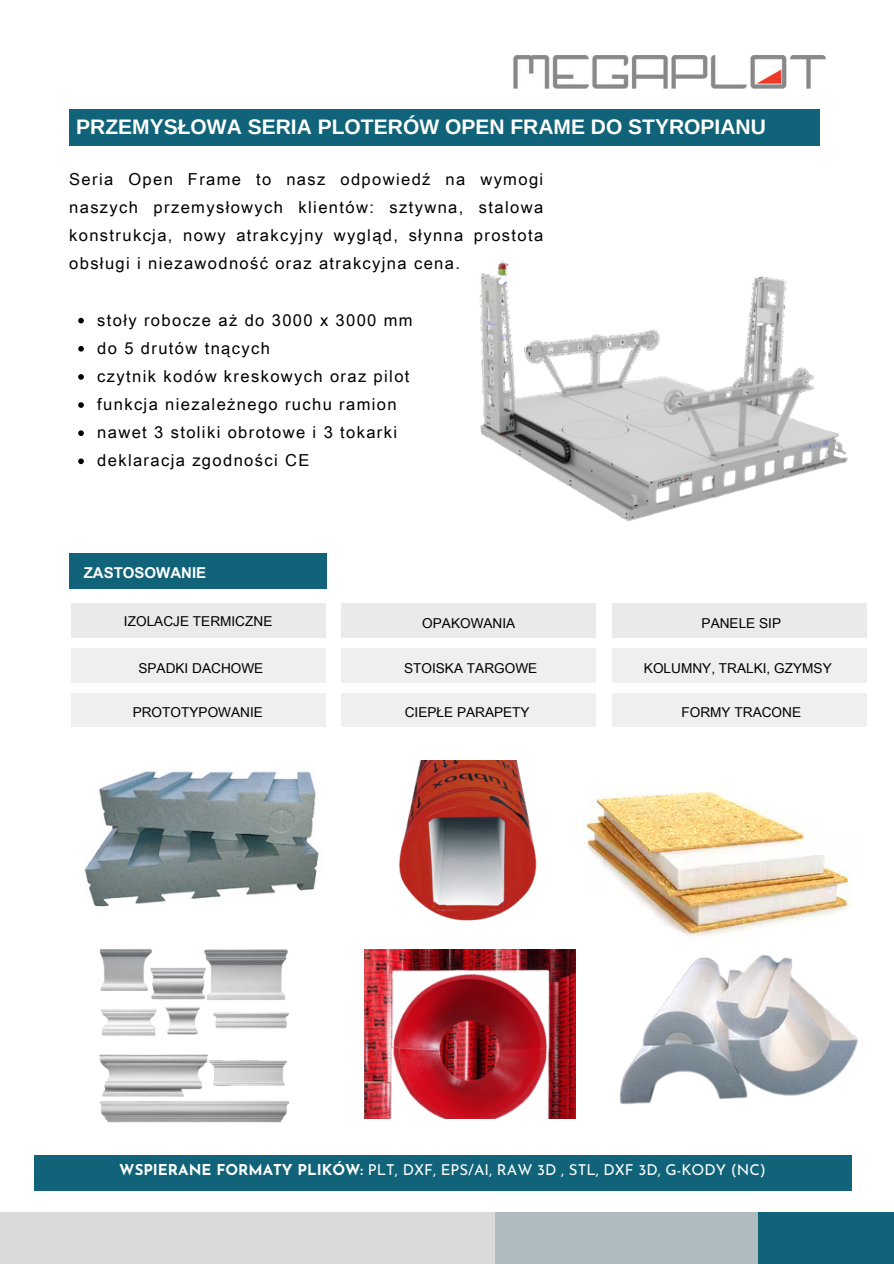
<style>
.page{position:relative;width:894px;height:1264px;background:#fff}
.page>*{position:absolute;margin:0;border:0;box-sizing:border-box;transform-origin:0 0}
.t1{font:700 21px "Arimo";color:#fff}
.t2{font:16.5px/28.2px "Arial Unicode MS";letter-spacing:.085em;color:#000;text-align:justify}
.t3{font:15px "Josefin Sans";color:#fff}
.t4{font:700 15px "Arial Unicode MS";color:#fff}
.t5{font:13.65px "Arial Unicode MS";color:#000}
.s1{font-weight:700}
</style>
<div class="page">
<div style="left:34px;top:1155px;width:817px;height:35px;background:#106378"></div>
<div style="left:69px;top:109px;width:750px;height:37px;background:#106378"></div>
<img style="left:479px;top:260px;width:369px;height:261px">
<div style="left:71px;top:603px;width:254px;height:35px;background:#e9eae9"></div>
<div style="left:71px;top:648px;width:254px;height:35px;background:#efefef"></div>
<div style="left:71px;top:693px;width:254px;height:34px;background:#efefef"></div>
<div style="left:69px;top:553px;width:257px;height:36px;background:#106378"></div>
<div style="left:341px;top:648px;width:255px;height:35px;background:#efefef"></div>
<div style="left:341px;top:693px;width:255px;height:34px;background:#efefef"></div>
<div style="left:341px;top:603px;width:255px;height:35px;background:#e9eae9"></div>
<div style="left:612px;top:603px;width:254px;height:35px;background:#e9eae9"></div>
<div style="left:612px;top:648px;width:254px;height:35px;background:#efefef"></div>
<div style="left:612px;top:693px;width:254px;height:34px;background:#efefef"></div>
<img style="left:365px;top:949px;width:210px;height:169px">
<img style="left:99px;top:949px;width:190px;height:174px">
<img style="left:399px;top:760px;width:138px;height:161px">
<img style="left:84px;top:771px;width:235px;height:136px">
<img style="left:583px;top:791px;width:268px;height:145px">
<img style="left:619px;top:955px;width:239px;height:149px">
<svg style="left:78px;top:318px;width:6px;height:5px"></svg>
<svg style="left:78px;top:346px;width:6px;height:5px"></svg>
<svg style="left:78px;top:374px;width:6px;height:6px"></svg>
<svg style="left:78px;top:402px;width:6px;height:6px"></svg>
<svg style="left:78px;top:430px;width:6px;height:6px"></svg>
<svg style="left:78px;top:458px;width:6px;height:6px"></svg>
<img style="left:513px;top:55px;width:312px;height:34px">
<div style="left:0;top:1212px;width:495px;height:51px;background:#d9d9d9"></div>
<div style="left:495px;top:1212px;width:263px;height:51px;background:#b0bbbf"></div>
<div style="left:758px;top:1212px;width:135px;height:51px;background:#106378"></div>
<p class="t1" style="left:76px;top:115px;width:691px">PRZEMYSŁOWA SERIA PLOTERÓW OPEN FRAME DO STYROPIANU</p>
<h1 class="t2" style="left:69px;top:164px;width:475px">Seria Open Frame to nasz odpowiedź na wymogi naszych przemysłowych klientów: sztywna, stalowa konstrukcja, nowy atrakcyjny wygląd, słynna prostota obsługi i niezawodność oraz atrakcyjna cena.</h1>
<h4 class="t2" style="left:97px;top:305px;width:317px">stoły robocze aż do 3000 x 3000 mm</h4>
<p class="t2" style="left:97px;top:333px;width:174px">do 5 drutów tnących</p>
<p class="t2" style="left:97px;top:361px;width:313px">czytnik kodów kreskowych oraz pilot</p>
<p class="t2" style="left:97px;top:389px;width:301px">funkcja niezależnego ruchu ramion</p>
<p class="t2" style="left:97px;top:417px;width:301px">nawet 3 stoliki obrotowe i 3 tokarki</p>
<p class="t2" style="left:97px;top:445px;width:213px">deklaracja zgodności CE</p>
<p class="t4" style="left:84px;top:561px;width:124px">ZASTOSOWANIE</p>
<p class="t5" style="left:124px;top:611px;width:150px">IZOLACJE TERMICZNE</p>
<p class="t5" style="left:422px;top:613px;width:95px">OPAKOWANIA</p>
<h2 class="t5" style="left:701px;top:613px;width:81px">PANELE SIP</h2>
<p class="t5" style="left:138px;top:658px;width:126px">SPADKI DACHOWE</p>
<p class="t5" style="left:404px;top:658px;width:135px">STOISKA TARGOWE</p>
<p class="t5" style="left:404px;top:702px;width:126px">CIEPŁE PARAPETY</p>
<p class="t5" style="left:643px;top:658px;width:189px">KOLUMNY, TRALKI, GZYMSY</p>
<p class="t5" style="left:133px;top:702px;width:132px">PROTOTYPOWANIE</p>
<p class="t5" style="left:681px;top:702px;width:121px">FORMY TRACONE</p>
<p class="t3" style="left:119px;top:1164px;width:648px"><span class="s1">WSPIERANE FORMATY PLIKÓW:</span> PLT, DXF, EPS/AI, RAW 3D , STL, DXF 3D, G-KODY (NC)</p>
</div>
